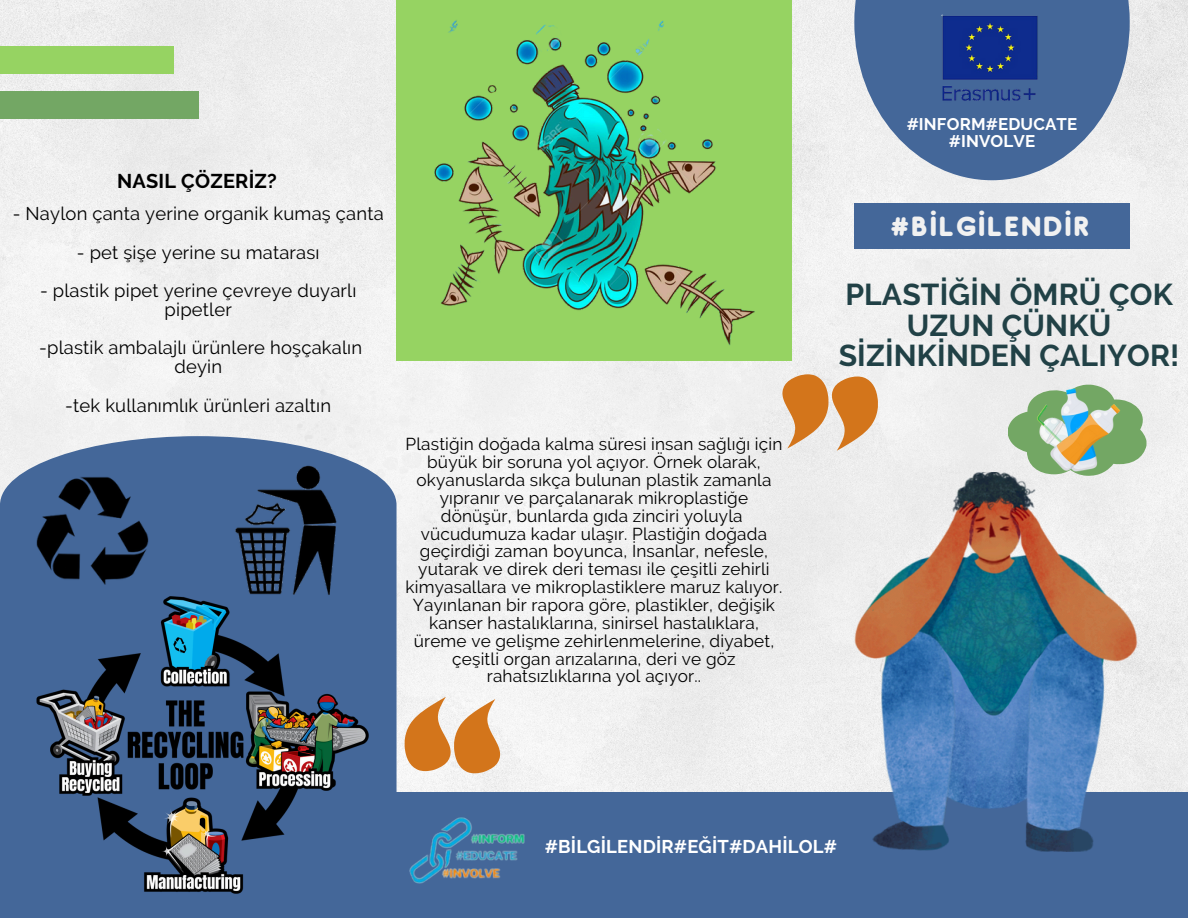
<style>
.page{position:relative;width:1188px;height:918px;background:#fff}
.page>*{position:absolute;margin:0;border:0;box-sizing:border-box;transform-origin:0 0}
.t1{font:700 30.15px/30.3px "Raleway";letter-spacing:.005em;color:#214146;text-align:center}
.t2{font:27.45px "Studly";letter-spacing:.01em;color:#f1f1f1}
.t3{font:700 19.95px "Raleway";letter-spacing:.01em;color:#000}
.t4{font:18.45px/19.2px "Raleway";letter-spacing:.01em;color:#000;text-align:center}
.t5{font:700 18.45px "Raleway";letter-spacing:.01em;color:#fff}
.t6{font:17.25px/17.9px "Raleway";letter-spacing:.01em;color:#000;text-align:center}
.t7{font:700 16.8px/17.1px "Raleway";letter-spacing:.01em;color:#fff;text-align:center}
</style>
<div class="page">
<div style="left:0;top:0;width:1188px;height:792px;background:#f0f0f0"></div>
<div style="left:397px;top:792px;width:791px;height:126px;background:#446799"></div>
<div style="left:397px;top:0;width:395px;height:361px;background:#96d362"></div>
<div style="left:0;top:46px;width:174px;height:27px;background:#96d362"></div>
<div style="left:0;top:92px;width:198px;height:27px;background:#73a764"></div>
<svg style="left:0;top:436px;width:397px;height:482px;background:#5b79a4"></svg>
<img style="left:854px;top:472px;width:284px;height:379px">
<div style="left:854px;top:203px;width:276px;height:46px;background:#446799"></div>
<svg style="left:854px;top:0;width:276px;height:180px;background:#728cb0"></svg>
<svg style="left:782px;top:374px;width:96px;height:77px;background:#dda570"></svg>
<svg style="left:405px;top:697px;width:95px;height:76px"></svg>
<svg style="left:1008px;top:385px;width:138px;height:91px"></svg>
<img style="left:1021px;top:374px;width:111px;height:112px">
<img style="left:403px;top:788px;width:134px;height:96px">
<img style="left:416px;top:20px;width:364px;height:354px">
<img style="left:36px;top:476px;width:113px;height:100px">
<img style="left:27px;top:576px;width:342px;height:342px">
<img style="left:198px;top:461px;width:176px;height:139px">
<img style="left:909px;top:14px;width:166px;height:92px">
<h1 class="t3" style="left:117px;top:169px;width:161px">NASIL ÇÖZERİZ?</h1>
<p class="t4" style="left:13px;top:204px;width:373px">- Naylon çanta yerine organik kumaş çanta</p>
<p class="t4" style="left:77px;top:242px;width:244px">- pet şişe yerine su matarası</p>
<p class="t4" style="left:40px;top:281px;width:318px">- plastik pipet yerine çevreye duyarlı pipetler</p>
<p class="t4" style="left:39px;top:338px;width:324px">-plastik ambalajlı ürünlere hoşçakalın deyin</p>
<p class="t4" style="left:65px;top:395px;width:267px">-tek kullanımlık ürünleri azaltın</p>
<p class="t6" style="left:406px;top:435px;width:378px">Plastiğin doğada kalma süresi insan sağlığı için büyük bir soruna yol açıyor. Örnek olarak, okyanuslarda sıkça bulunan plastik zamanla yıpranır ve parçalanarak mikroplastiğe dönüşür, bunlarda gıda zinciri yoluyla vücudumuza kadar ulaşır. Plastiğin doğada geçirdiği zaman boyunca, İnsanlar, nefesle, yutarak ve direk deri teması ile çeşitli zehirli kimyasallara ve mikroplastiklere maruz kalıyor.<br>Yayınlanan bir rapora göre, plastikler, değişik kanser hastalıklarına, sinirsel hastalıklara, üreme ve gelişme zehirlenmelerine, diyabet, çeşitli organ arızalarına, deri ve göz rahatsızlıklarına yol açıyor..</p>
<h5 class="t7" style="left:907px;top:115px;width:172px">#INFORM#EDUCATE #INVOLVE</h5>
<h2 class="t2" style="left:890px;top:211px;width:202px">#BİLGİLENDİR</h2>
<h4 class="t1" style="left:839px;top:279px;width:342px">PLASTİĞİN ÖMRÜ ÇOK<br>UZUN ÇÜNKÜ<br>SİZİNKİNDEN ÇALIYOR!</h4>
<p class="t5" style="left:545px;top:836px;width:294px">#BİLGİLENDİR#EĞİT#DAHİLOL#</p>
</div>
